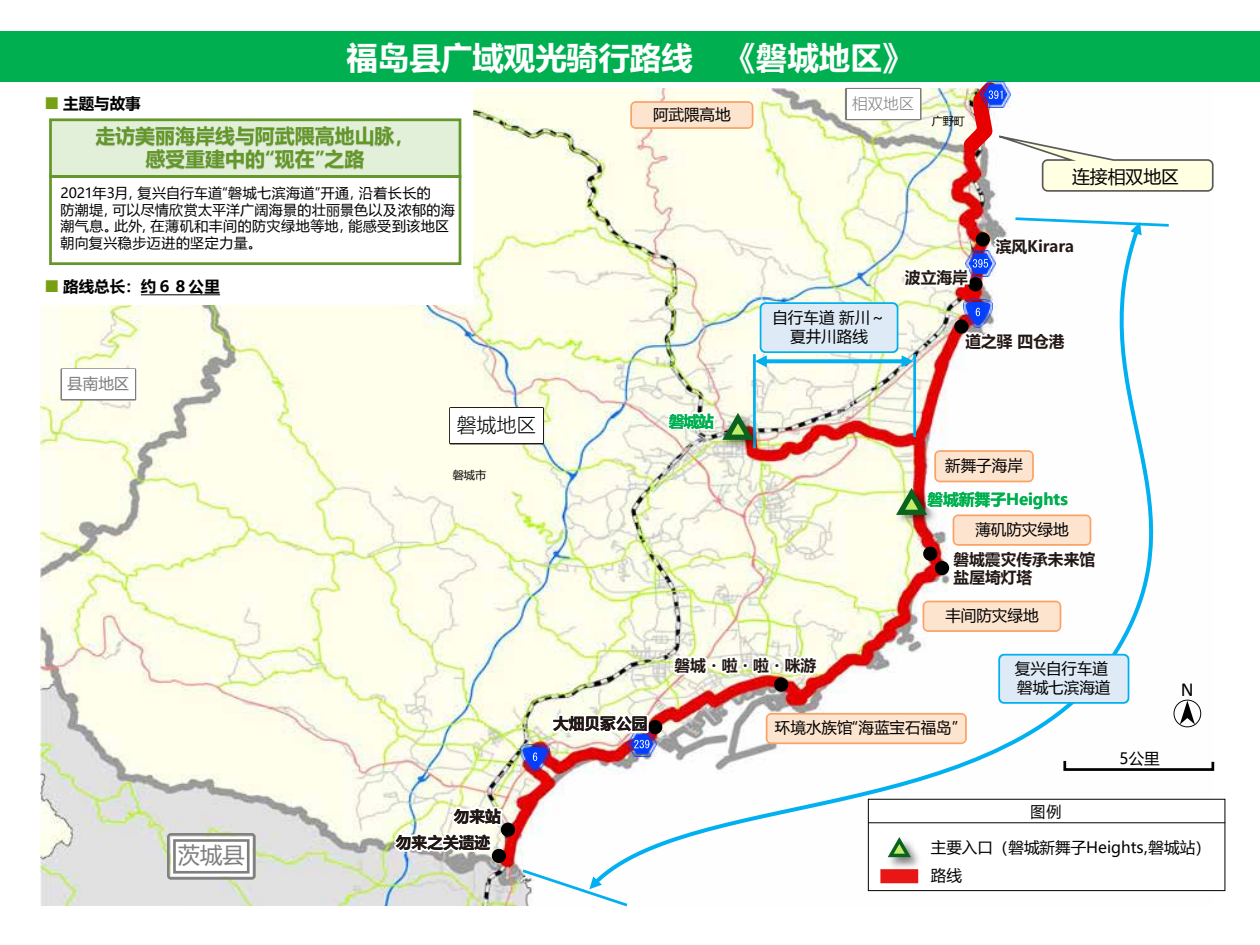
<style>
.page{position:relative;width:1260px;height:945px;background:#fff}
.page>*{position:absolute;margin:0;border:0;box-sizing:border-box;transform-origin:0 0}
.t1{font:700 31.5px "Microsoft Ya Hei UI";color:#fff}
.t2{font:22.22px "Microsoft Ya Hei UI";color:#7f7f7f}
.t3{font:700 19.95px/22.8px "Microsoft Ya Hei UI";color:#639729;text-align:center}
.t4{font:19.95px "Microsoft Ya Hei UI Light";color:#000}
.t5{font:19.95px "Calibri";color:#000}
.t6{font:17.85px "Microsoft Ya Hei UI";color:#000}
.t7{font:700 15.75px/17.7px "Microsoft Ya Hei UI";color:#000}
.t8{font:700 15.75px "Microsoft Ya Hei UI";color:#00b050}
.t9{font:15.58px/18.7px "Microsoft Ya Hei UI";color:#000}
.t10{font:700 15.58px "Microsoft Ya Hei UI";letter-spacing:.025em;color:#000}
.t11{font:700 15.58px "Microsoft Ya Hei UI";color:#000}
.t12{font:15.58px "Microsoft Ya Hei UI Light";color:#7f7f7f}
.t13{font:15.58px "Microsoft Ya Hei UI";color:#7f7f7f}
.t14{font:14.88px "Microsoft Ya Hei UI";color:#000}
.t15{font:14px/16.8px "Microsoft Ya Hei UI";letter-spacing:.03em;color:#000}
.t16{font:11.2px "Microsoft Ya Hei UI";color:#000}
.s1{font-family:"Yu Gothic";color:#769f11}
</style>
<div class="page">
<img style="left:41px;top:88px;width:1172px;height:817px">
<svg style="left:520px;top:867px;width:110px;height:40px"></svg>
<svg style="left:589px;top:222px;width:564px;height:667px"></svg>
<div style="left:449px;top:407px;width:95px;height:37px;border:3px solid #231815"></div>
<div style="left:451px;top:408px;width:92px;height:35px;background:#fff"></div>
<div style="left:845px;top:88px;width:77px;height:32px;border:2px solid #7e7e7e"></div>
<div style="left:847px;top:89px;width:73px;height:30px;background:#fff"></div>
<div style="left:998px;top:654px;width:131px;height:50px;border:3px solid #00b0f0;border-radius:4px"></div>
<div style="left:1000px;top:656px;width:128px;height:46px;background:#deebf7;border-radius:4px"></div>
<div style="left:760px;top:302px;width:138px;height:51px;border:3px solid #00b0f0;border-radius:4px"></div>
<div style="left:761px;top:304px;width:136px;height:47px;background:#deebf7;border-radius:4px"></div>
<div style="left:766px;top:713px;width:201px;height:31px;border:4px solid #faa366;border-radius:4px"></div>
<div style="left:768px;top:715px;width:197px;height:27px;background:#fde4cf;border-radius:4px"></div>
<div style="left:648px;top:720px;width:14px;height:14px;background:#000;border-radius:50%"></div>
<div style="left:501px;top:823px;width:14px;height:14px;background:#000;border-radius:50%"></div>
<div style="left:954px;top:319px;width:15px;height:15px;background:#000;border-radius:50%"></div>
<div style="left:38px;top:88px;width:434px;height:217px;background:#fff"></div>
<div style="left:49px;top:118px;width:412px;height:60px;background:#e2f0d9;border:3px solid #639729"></div>
<div style="left:49px;top:175px;width:412px;height:90px;border:3px solid #639729"></div>
<hr style="left:141px;top:294px;width:79px;height:1px;background:#000">
<div style="left:60px;top:368px;width:76px;height:33px;border:2px solid #7e7e7e"></div>
<div style="left:62px;top:370px;width:73px;height:29px;background:#fff"></div>
<div style="left:171px;top:837px;width:81px;height:39px;background:#fff"></div>
<div style="left:173px;top:839px;width:77px;height:35px;border:3px solid #7f7f7f"></div>
<div style="left:167px;top:833px;width:89px;height:47px;border:3px solid #7f7f7f;border-radius:3px"></div>
<svg style="left:1180px;top:701px;width:15px;height:24px"></svg>
<div style="left:1174px;top:700px;width:27px;height:27px;border:1px solid #070707;border-radius:50%"></div>
<div style="left:868px;top:799px;width:357px;height:92px;background:#fff;border:1px solid #000"></div>
<hr style="left:868px;top:822px;width:357px;height:1px;background:#000">
<div style="left:880px;top:869px;width:38px;height:14px;background:#e81715"></div>
<img style="left:882px;top:850px;width:37px;height:23px">
<svg style="left:886px;top:837px;width:28px;height:23px"></svg>
<div style="left:0;top:32px;width:1260px;height:50px;background:#00b050"></div>
<div style="left:923px;top:601px;width:138px;height:31px;border:4px solid #faa366;border-radius:4px"></div>
<div style="left:924px;top:602px;width:136px;height:28px;background:#fde4cf;border-radius:4px"></div>
<img style="left:627px;top:733px;width:29px;height:24px">
<img style="left:963px;top:299px;width:29px;height:28px">
<svg style="left:976px;top:308px;width:4px;height:8px"></svg>
<img style="left:521px;top:744px;width:28px;height:28px">
<svg style="left:533px;top:753px;width:4px;height:8px"></svg>
<div style="left:630px;top:101px;width:123px;height:28px;border:4px solid #faa366;border-radius:4px"></div>
<div style="left:632px;top:103px;width:120px;height:24px;background:#fde4cf;border-radius:4px"></div>
<svg style="left:1062px;top:758px;width:153px;height:14px"></svg>
<svg style="left:950px;top:81px;width:264px;height:112px"></svg>
<img style="left:669px;top:613px;width:152px;height:85px">
<svg style="left:546px;top:711px;width:105px;height:37px"></svg>
<img style="left:664px;top:329px;width:435px;height:264px">
<img style="left:390px;top:789px;width:115px;height:117px">
<svg style="left:899px;top:216px;width:273px;height:76px"></svg>
<h1 class="t1" style="left:346px;top:36px;width:569px">福岛县广域观光骑行路线　《磐城地区》</h1>
<p class="t11" style="left:44px;top:93px;width:98px"><span class="s1">■</span> 主题与故事</p>
<h3 class="t3" style="left:95px;top:124px;width:321px">走访美丽海岸线与阿武隈高地山脉，感受重建中的“现在”之路</h3>
<p class="t15" style="left:61px;top:184px;width:396px">2021年3月，复兴自行车道“磐城七滨海道”开通，沿着长长的<br>防潮堤，可以尽情欣赏太平洋广阔海景的壮丽景色以及浓郁的海潮气息。此外，在薄矶和丰间的防灾绿地等地，能感受到该地区朝向复兴稳步迈进的坚定力量。</p>
<p class="t9" style="left:653px;top:104px;width:79px">阿武隈高地</p>
<p class="t12" style="left:852px;top:93px;width:64px">相双地区</p>
<p class="t16" style="left:932px;top:113px;width:35px">广野町</p>
<p class="t10" style="left:44px;top:275px;width:178px"><span class="s1">■</span> 路线总长：约６８公里</p>
<p class="t7" style="left:905px;top:268px;width:64px">波立海岸</p>
<p class="t6" style="left:1072px;top:165px;width:109px">连接相双地区</p>
<p class="t7" style="left:996px;top:237px;width:80px">滨风Kirara</p>
<p class="t13" style="left:67px;top:373px;width:64px">县南地区</p>
<h2 class="t2" style="left:178px;top:840px;width:68px">茨城县</h2>
<p class="t9" style="left:772px;top:308px;width:115px;text-align:center">自行车道 新川～夏井川路线</p>
<p class="t7" style="left:965px;top:332px;width:101px">道之驿 四仓港</p>
<h3 class="t4" style="left:457px;top:411px;width:81px">磐城地区</h3>
<p class="t8" style="left:669px;top:410px;width:47px">磐城站</p>
<p class="t16" style="left:453px;top:468px;width:35px">磐城市</p>
<p class="t9" style="left:945px;top:455px;width:79px">新舞子海岸</p>
<p class="t8" style="left:927px;top:488px;width:142px">磐城新舞子Heights</p>
<p class="t9" style="left:975px;top:519px;width:95px">薄矶防灾绿地</p>
<p class="t7" style="left:953px;top:550px;width:143px">磐城震灾传承未来馆盐屋埼灯塔</p>
<p class="t9" style="left:945px;top:606px;width:95px">丰间防灾绿地</p>
<p class="t7" style="left:675px;top:656px;width:143px">磐城・啦・啦・咪游</p>
<p class="t9" style="left:1015px;top:659px;width:97px">复兴自行车道磐城七滨海道</p>
<h3 class="t5" style="left:1181px;top:675px;width:14px">N</h3>
<p class="t7" style="left:553px;top:714px;width:96px">大畑贝冢公园</p>
<p class="t9" style="left:775px;top:718px;width:184px">环境水族馆“海蓝宝石福岛”</p>
<p class="t9" style="left:1120px;top:749px;width:42px">5公里</p>
<p class="t7" style="left:454px;top:806px;width:49px">勿来站</p>
<p class="t14" style="left:1030px;top:802px;width:32px">图例</p>
<p class="t7" style="left:396px;top:833px;width:96px">勿来之关遗迹</p>
<p class="t9" style="left:931px;top:833px;width:282px;line-height:28px">主要入口（磐城新舞子Heights,磐城站）路线</p>
</div>
